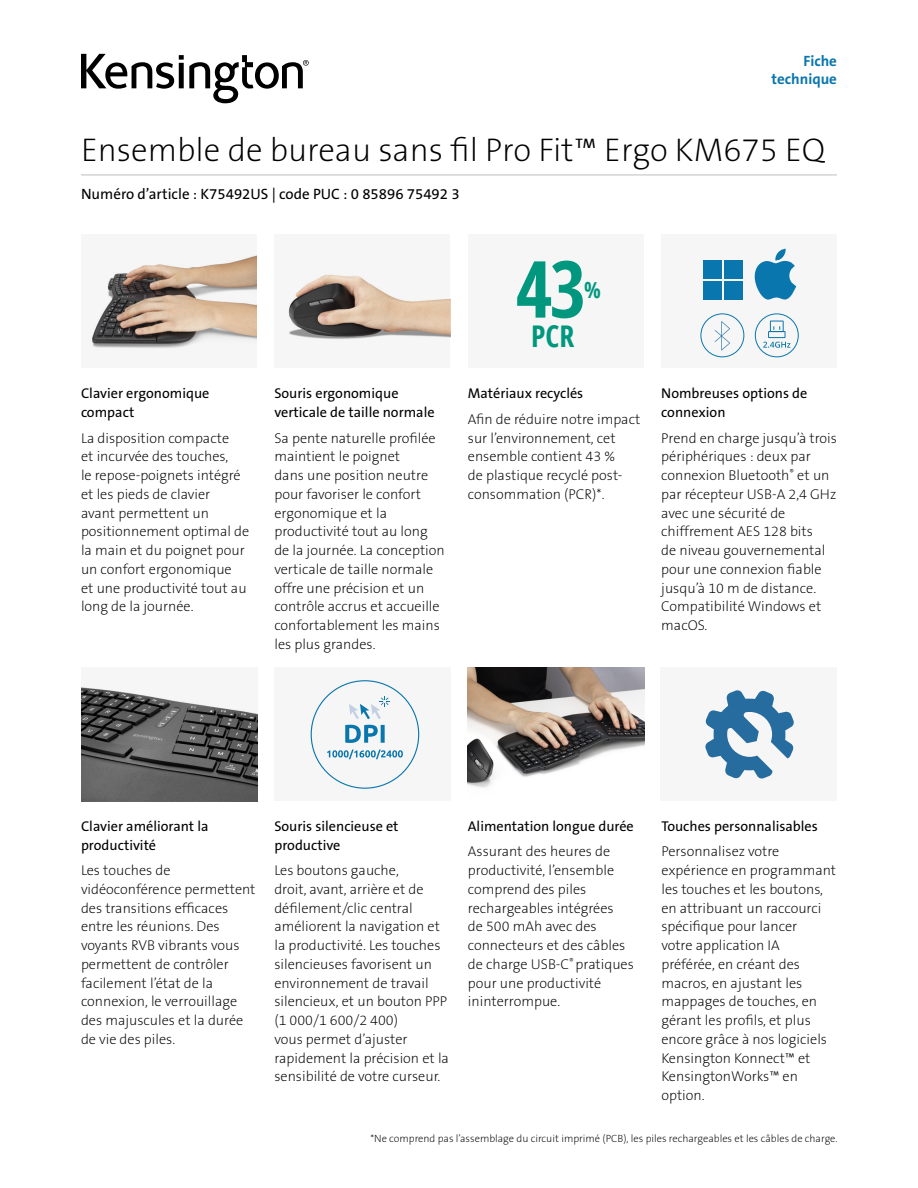
<style>
.page{position:relative;width:918px;height:1188px;background:#fff}
.page>*{position:absolute;margin:0;border:0;box-sizing:border-box;transform-origin:0 0}
.t1{font:700 condensed 78.75px "Open Sans";color:#00977e}
.t2{font:33px "The Sans KENSINGTON2 XL";color:#000}
.t3{font:700 condensed 29.85px "Open Sans";color:#00977e}
.t4{font:700 condensed 22.05px "Open Sans";color:#00977e}
.t5{font:15px "The Sans KENSINGTON5 Rg";color:#000}
.t6{font:15px/18px "The Sans KENSINGTON7 Bd";color:#0976ad;text-align:right}
.t7{font:14.25px/18.8px "The Sans KENSINGTON2 XL";color:#000}
.t8{font:14.25px/18.8px "The Sans KENSINGTON5 Rg";color:#000}
.t9{font:10.5px "The Sans KENSINGTON2 XL";color:#000}
</style>
<div class="page">
<hr style="left:81px;top:175px;width:756px;height:1px;background:#bcbec0">
<svg style="left:81px;top:54px;width:228px;height:49px"></svg>
<img style="left:91px;top:254px;width:166px;height:95px">
<div style="left:468px;top:234px;width:176px;height:134px;background:#f6f6f6"></div>
<div style="left:661px;top:234px;width:176px;height:134px;background:#f6f6f6"></div>
<div style="left:274px;top:668px;width:177px;height:133px;background:#f6f6f6"></div>
<img style="left:81px;top:687px;width:176px;height:114px">
<div style="left:661px;top:668px;width:176px;height:133px;background:#f6f6f6"></div>
<img style="left:468px;top:668px;width:176px;height:120px">
<svg style="left:345px;top:725px;width:40px;height:18px"></svg>
<svg style="left:327px;top:750px;width:76px;height:9px"></svg>
<svg style="left:349px;top:696px;width:41px;height:23px"></svg>
<img style="left:288px;top:272px;width:162px;height:68px">
<svg style="left:715px;top:321px;width:15px;height:30px"></svg>
<div style="left:701px;top:313px;width:43px;height:44px;border:1px solid #0976ad;border-radius:50%"></div>
<svg style="left:763px;top:320px;width:27px;height:28px"></svg>
<div style="left:755px;top:313px;width:44px;height:44px;border:1px solid #0976ad;border-radius:50%"></div>
<div style="left:703px;top:260px;width:19px;height:19px;background:#0976ad"></div>
<div style="left:724px;top:260px;width:19px;height:19px;background:#0976ad"></div>
<div style="left:703px;top:281px;width:19px;height:19px;background:#0976ad"></div>
<div style="left:724px;top:281px;width:19px;height:19px;background:#0976ad"></div>
<svg style="left:755px;top:249px;width:41px;height:51px"></svg>
<svg style="left:705px;top:690px;width:89px;height:89px"></svg>
<p class="t6" style="left:772px;top:52px;width:67px">Fiche technique</p>
<h2 class="t2" style="left:81px;top:132px;width:746px">Ensemble de bureau sans fil Pro Fit™ Ergo KM675 EQ</h2>
<p class="t5" style="left:81px;top:186px;width:380px">Numéro d’article : K75492US | code PUC : 0 85896 75492 3</p>
<h1 class="t1" style="left:516px;top:234px;width:72px">43</h1>
<h3 class="t4" style="left:584px;top:275px;width:18px">%</h3>
<p class="t8" style="left:81px;top:385px;width:130px">Clavier ergonomique compact</p>
<p class="t7" style="left:81px;top:429px;width:170px">La disposition compacte<br>et incurvée des touches,<br>le repose-poignets intégré et les pieds de clavier<br>avant permettent un positionnement optimal de la main et du poignet pour un confort ergonomique<br>et une productivité tout au long de la journée.</p>
<p class="t8" style="left:274px;top:385px;width:162px">Souris ergonomique verticale de taille normale</p>
<p class="t7" style="left:274px;top:429px;width:172px">Sa pente naturelle profilée maintient le poignet<br>dans une position neutre pour favoriser le confort ergonomique et la productivité tout au long de la journée. La conception verticale de taille normale offre une précision et un contrôle accrus et accueille confortablement les mains les plus grandes.</p>
<h3 class="t3" style="left:531px;top:315px;width:45px">PCR</h3>
<p class="t8" style="left:468px;top:385px;width:117px">Matériaux recyclés</p>
<p class="t7" style="left:468px;top:410px;width:174px">Afin de réduire notre impact sur l’environnement, cet ensemble contient 43 %<br>de plastique recyclé post&shy;consommation (PCR)*.</p>
<p class="t8" style="left:661px;top:385px;width:148px">Nombreuses options de connexion</p>
<p class="t7" style="left:661px;top:429px;width:177px">Prend en charge jusqu’à trois périphériques : deux par connexion Bluetooth<sup>®</sup> et un par récepteur USB-A 2,4 GHz avec une sécurité de chiffrement AES 128 bits<br>de niveau gouvernemental pour une connexion fiable jusqu’à 10 m de distance.<br>Compatibilité Windows et macOS.</p>
<p class="t8" style="left:81px;top:817px;width:129px">Clavier améliorant la productivité</p>
<p class="t7" style="left:81px;top:861px;width:176px">Les touches de vidéoconférence permettent des transitions efficaces entre les réunions. Des voyants RVB vibrants vous permettent de contrôler facilement l’état de la connexion, le verrouillage des majuscules et la durée de vie des piles.</p>
<p class="t8" style="left:468px;top:817px;width:167px">Alimentation longue durée</p>
<p class="t7" style="left:468px;top:843px;width:168px">Assurant des heures de productivité, l’ensemble comprend des piles rechargeables intégrées<br>de 500 mAh avec des connecteurs et des câbles de charge USB-C<sup>®</sup> pratiques pour une productivité ininterrompue.</p>
<p class="t8" style="left:274px;top:817px;width:126px">Souris silencieuse et productive</p>
<p class="t7" style="left:274px;top:861px;width:176px">Les boutons gauche,<br>droit, avant, arrière et de défilement/clic central améliorent la navigation et la productivité. Les touches silencieuses favorisent un environnement de travail silencieux, et un bouton PPP (1 000/1 600/2 400)<br>vous permet d’ajuster rapidement la précision et la sensibilité de votre curseur.</p>
<p class="t8" style="left:661px;top:817px;width:158px">Touches personnalisables</p>
<p class="t7" style="left:661px;top:843px;width:176px">Personnalisez votre expérience en programmant les touches et les boutons, en attribuant un raccourci spécifique pour lancer<br>votre application IA préférée, en créant des macros, en ajustant les mappages de touches, en gérant les profils, et plus encore grâce à nos logiciels<br>Kensington Konnect™ et<br>KensingtonWorks™ en option.</p>
<p class="t9" style="left:370px;top:1133px;width:469px">*Ne comprend pas l’assemblage du circuit imprimé (PCB), les piles rechargeables et les câbles de charge.</p>
</div>
